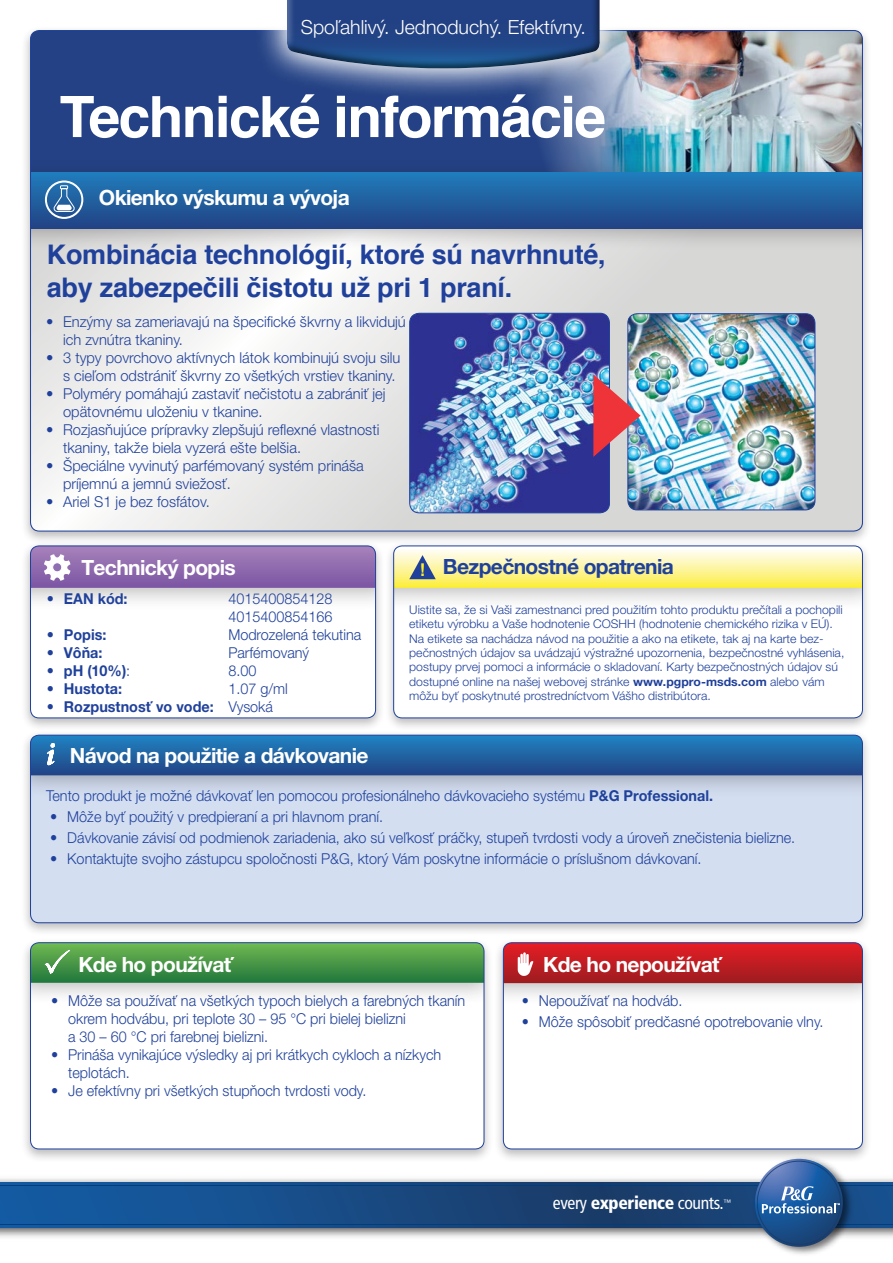
<style>
.page{position:relative;width:893px;height:1263px;background:#fff}
.page>*{position:absolute;margin:0;border:0;box-sizing:border-box;transform-origin:0 0}
.t1{font:700 57px "Helvetica";letter-spacing:-.03em;color:#fff}
.t2{font:700 27px/32.4px "Helvetica";letter-spacing:-.01em;color:#20419b}
.t3{font:700 21px "Helvetica Neue LT Pro";letter-spacing:-.03em;color:#fff}
.t4{font:700 21px "Helvetica Neue LT Pro";letter-spacing:-.03em;color:#20419b}
.t5{font:300 19.5px "Helvetica Neue LT Pro";color:#fff}
.t6{font:condensed 17.85px "Frutiger LT Com";letter-spacing:-.02em;color:#fff}
.t7{font:300 15px/18px "Helvetica Neue LT Pro";color:#20419b;scale:.96 1}
.t8{font:300 15px/18px "Helvetica Neue LT Pro";color:#20419b}
.t9{font:700 15px "Helvetica Neue LT Pro";color:#20419b;scale:.96 1}
.t10{font:300 12px/14.4px "Helvetica Neue LT Pro";color:#20419b}
.t11{font:condensed 7.8px "Frutiger CE";color:#fff}
.s1{font-family:"Arial";font-size:17.55px;color:#fcee21}
.s2{font-weight:300}
.s3{font-weight:700}
.s4{font-weight:900}
</style>
<div class="page">
<div style="left:21px;top:25px;width:851px;height:520px;background:#231f20;opacity:.3"></div>
<div style="left:31px;top:31px;width:831px;height:500px;background:#234184;border-radius:9px"></div>
<svg style="left:31px;top:252px;width:831px;height:279px;background:#e7e7e7"></svg>
<img style="left:532px;top:31px;width:330px;height:126px">
<div style="left:31px;top:157px;width:831px;height:95px;background:#231f20;opacity:.3"></div>
<div style="left:31px;top:172px;width:831px;height:56px;background:linear-gradient(to bottom,#217ebd,#224485)"></div>
<svg style="left:52px;top:185px;width:23px;height:27px"></svg>
<div style="left:45px;top:180px;width:38px;height:39px;border:2px solid #fff;border-radius:50%"></div>
<svg style="left:0;top:1182px;width:893px;height:46px;background:#174a83"></svg>
<hr style="left:0;top:1185px;width:893px;height:1px;background:#003e7e">
<hr style="left:0;top:1224px;width:893px;height:1px;background:#003e7e">
<img style="left:751px;top:1163px;width:106px;height:91px">
<svg style="left:755px;top:1159px;width:88px;height:88px;background:#285894"></svg>
<svg style="left:762px;top:1185px;width:78px;height:28px;background:#517fb4"></svg>
<img style="left:410px;top:313px;width:199px;height:200px">
<div style="left:409px;top:313px;width:201px;height:200px;border:1px solid #20419b;border-radius:10px"></div>
<img style="left:628px;top:314px;width:187px;height:196px">
<div style="left:627px;top:313px;width:188px;height:197px;border:1px solid #20419b;border-radius:9px"></div>
<img style="left:592px;top:372px;width:50px;height:87px">
<svg style="left:255px;top:25px;width:377px;height:74px"></svg>
<div style="left:286px;top:0;width:315px;height:69px;background:#231f20;opacity:.75"></div>
<div style="left:21px;top:541px;width:364px;height:190px;background:#231f20;opacity:.3"></div>
<div style="left:31px;top:546px;width:345px;height:172px;background:#fff;border-radius:9px"></div>
<div style="left:31px;top:546px;width:345px;height:65px;background:#231f20;opacity:.3"></div>
<div style="left:30px;top:545px;width:346px;height:173px;border:1px solid #20419b;border-radius:9px"></div>
<div style="left:384px;top:541px;width:488px;height:190px;background:#231f20;opacity:.3"></div>
<div style="left:394px;top:546px;width:468px;height:172px;background:#fff;border-radius:9px"></div>
<div style="left:394px;top:546px;width:468px;height:65px;background:#231f20;opacity:.3"></div>
<div style="left:393px;top:545px;width:470px;height:173px;border:1px solid #20419b;border-radius:9px"></div>
<div style="left:21px;top:937px;width:473px;height:226px;background:#231f20;opacity:.3"></div>
<div style="left:31px;top:943px;width:453px;height:206px;background:#fff;border-radius:9px"></div>
<div style="left:31px;top:943px;width:453px;height:63px;background:#231f20;opacity:.3"></div>
<div style="left:30px;top:942px;width:454px;height:207px;border:1px solid #20419b;border-radius:9px"></div>
<div style="left:494px;top:937px;width:378px;height:226px;background:#231f20;opacity:.3"></div>
<div style="left:503px;top:943px;width:359px;height:206px;background:#fff;border-radius:9px"></div>
<div style="left:503px;top:943px;width:359px;height:63px;background:#231f20;opacity:.3"></div>
<div style="left:503px;top:942px;width:360px;height:207px;border:1px solid #20419b;border-radius:9px"></div>
<div style="left:21px;top:730px;width:851px;height:206px;background:#231f20;opacity:.3"></div>
<div style="left:31px;top:735px;width:831px;height:188px;background:#d3def1;border-radius:9px"></div>
<div style="left:31px;top:735px;width:831px;height:63px;background:#231f20;opacity:.3"></div>
<svg style="left:31px;top:546px;width:345px;height:42px;background:#926fb0"></svg>
<div style="left:53px;top:563px;width:9px;height:9px;background:#8e6fb1;border-radius:50%"></div>
<div style="left:52px;top:562px;width:10px;height:10px;border:1px solid #fff;border-radius:50%"></div>
<svg style="left:31px;top:735px;width:831px;height:40px;background:#2162a3"></svg>
<svg style="left:31px;top:943px;width:453px;height:40px;background:#499849"></svg>
<svg style="left:503px;top:943px;width:359px;height:40px;background:#c02127"></svg>
<svg style="left:394px;top:546px;width:468px;height:42px;background:#f6f0a3"></svg>
<h3 class="t5" style="left:301px;top:15px;width:286px">Spoľahlivý. Jednoduchý. Efektívny.</h3>
<h1 class="t1" style="left:60px;top:71px;width:548px">Technické informácie</h1>
<h3 class="t3" style="left:99px;top:185px;width:252px">Okienko výskumu a vývoja</h3>
<h2 class="t2" style="left:47px;top:239px;width:560px">Kombinácia technológií, ktoré sú navrhnuté, aby zabezpečili čistotu už pri 1 praní.</h2>
<p class="t8" style="left:63px;top:313px;width:344px;text-indent:-17px">• Enzýmy sa zameriavajú na špecifické škvrny a likvidujú ich zvnútra tkaniny.</p>
<p class="t8" style="left:63px;top:349px;width:339px;text-indent:-17px">• 3 typy povrchovo aktívnych látok kombinujú svoju silu s cieľom odstrániť škvrny zo všetkých vrstiev tkaniny.</p>
<p class="t8" style="left:63px;top:385px;width:324px;text-indent:-17px">• Polyméry pomáhajú zastaviť nečistotu a zabrániť jej opätovnému uloženiu v tkanine.</p>
<p class="t8" style="left:63px;top:421px;width:318px;text-indent:-17px">• Rozjasňujúce prípravky zlepšujú reflexné vlastnosti tkaniny, takže biela vyzerá ešte belšia.</p>
<p class="t8" style="left:63px;top:457px;width:302px;text-indent:-17px">• Špeciálne vyvinutý parfémovaný systém prináša príjemnú a jemnú sviežosť.</p>
<p class="t8" style="left:46px;top:493px;width:165px">• Ariel S1 je bez fosfátov.</p>
<h3 class="t3" style="left:81px;top:554px;width:156px">Technický popis</h3>
<h3 class="t4" style="left:420px;top:554px;width:256px"><span class="s1">!</span> Bezpečnostné opatrenia</h3>
<p class="t9" style="left:47px;top:590px;width:86px"><span class="s2">•</span> EAN kód:</p>
<p class="t7" style="left:228px;top:590px;width:110px">4015400854128<br>4015400854166</p>
<p class="t9" style="left:47px;top:626px;width:64px"><span class="s2">•</span> Popis:</p>
<p class="t7" style="left:228px;top:626px;width:140px">Modrozelená tekutina</p>
<p class="t9" style="left:47px;top:644px;width:60px"><span class="s2">•</span> Vôňa:</p>
<p class="t7" style="left:228px;top:644px;width:86px">Parfémovaný</p>
<p class="t9" style="left:47px;top:662px;width:88px"><span class="s2">•</span> pH (10%)<span class="s2">:</span></p>
<p class="t7" style="left:228px;top:662px;width:31px">8.00</p>
<p class="t9" style="left:47px;top:680px;width:80px"><span class="s2">•</span> Hustota:</p>
<p class="t7" style="left:228px;top:680px;width:63px">1.07 g/ml</p>
<p class="t9" style="left:47px;top:698px;width:237px"><span class="s2">•</span> Rozpustnosť vo vode: <span class="s2">Vysoká</span></p>
<h3 class="t3" style="left:70px;top:743px;width:300px">Návod na použitie a dávkovanie</h3>
<p class="t10" style="left:409px;top:602px;width:437px">Uistite sa, že si Vaši zamestnanci pred použitím tohto produktu prečítali a pochopili etiketu výrobku a Vaše hodnotenie COSHH (hodnotenie chemického rizika v EÚ).<br>Na etikete sa nachádza návod na použitie a ako na etikete, tak aj na karte bez&shy;pečnostných údajov sa uvádzajú výstražné upozornenia, bezpečnostné vyhlásenia, postupy prvej pomoci a informácie o skladovaní. Karty bezpečnostných údajov sú dostupné online na našej webovej stránke <span class="s3">www.pgpro-msds.com</span> alebo vám môžu byť poskytnuté prostredníctvom Vášho distribútora.</p>
<p class="t7" style="left:46px;top:787px;width:696px">Tento produkt je možné dávkovať len pomocou profesionálneho dávkovacieho systému <span class="s3">P&amp;G Professional.</span></p>
<p class="t7" style="left:50px;top:808px;width:348px">• Môže byť použitý v predpieraní a pri hlavnom praní.</p>
<p class="t7" style="left:50px;top:829px;width:777px">• Dávkovanie závisí od podmienok zariadenia, ako sú veľkosť práčky, stupeň tvrdosti vody a úroveň znečistenia bielizne.</p>
<p class="t7" style="left:50px;top:850px;width:680px">• Kontaktujte svojho zástupcu spoločnosti P&amp;G, ktorý Vám poskytne informácie o príslušnom dávkovaní.</p>
<h3 class="t3" style="left:78px;top:951px;width:156px">Kde ho používať</h3>
<p class="t7" style="left:68px;top:992px;width:415px;text-indent:-17px">• Môže sa používať na všetkých typoch bielych a farebných tkanín okrem hodvábu, pri teplote 30 – 95 °C pri bielej bielizni<br>a 30 – 60 °C pri farebnej bielizni.</p>
<p class="t7" style="left:68px;top:1046px;width:390px;text-indent:-17px">• Prináša vynikajúce výsledky aj pri krátkych cykloch a nízkych teplotách.</p>
<p class="t7" style="left:51px;top:1082px;width:330px">• Je efektívny pri všetkých stupňoch tvrdosti vody.</p>
<h3 class="t3" style="left:543px;top:951px;width:180px">Kde ho nepoužívať</h3>
<p class="t7" style="left:522px;top:992px;width:169px">• Nepoužívať na hodváb.</p>
<p class="t7" style="left:522px;top:1013px;width:315px">• Môže spôsobiť predčasné opotrebovanie vlny.</p>
<p class="t6" style="left:553px;top:1192px;width:172px">every <span class="s4">experience</span> counts.</p>
<p class="t11" style="left:723px;top:1197px;width:9px">™</p>
</div>
